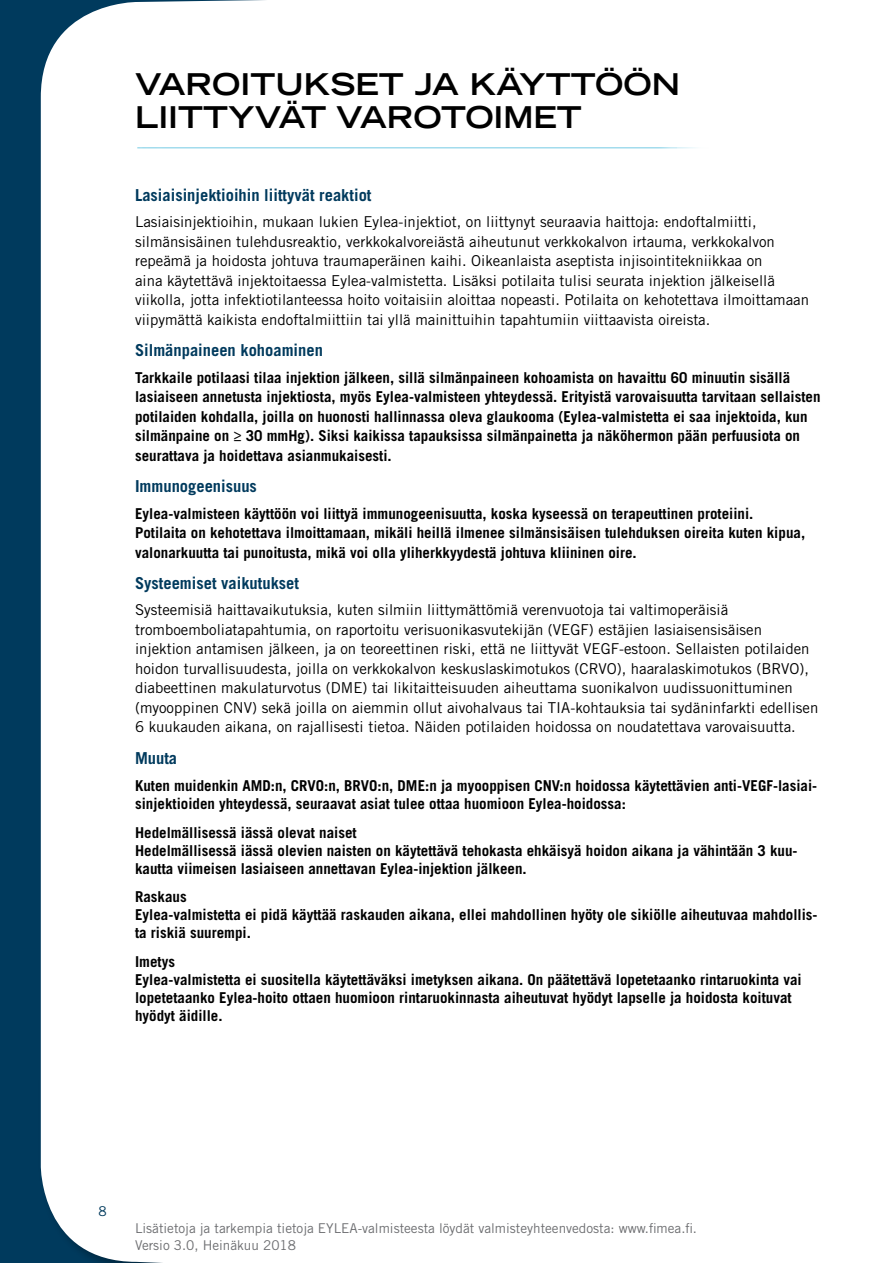
<style>
.page{position:relative;width:893px;height:1263px;background:#fff}
.page>*{position:absolute;margin:0;border:0;box-sizing:border-box;transform-origin:0 0}
.t1{font:700 expanded 30px/33px "Trade Gothic LT Std";color:#000}
.t2{font:700 16.5px "Trade Gothic LT Std";color:#003a5d}
.t3{font:700 15px/18px "Trade Gothic LT Std";color:#000}
.t4{font:15px/19.5px "Trade Gothic LT Std";color:#000}
.t5{font:13.5px/16.5px "Trade Gothic LT Std";color:#6d6e71}
.t6{font:13.5px "Trade Gothic LT Std";color:#003a5d}
</style>
<div class="page">
<div style="left:0;top:0;width:880px;height:1263px;background:#003a5d"></div>
<div style="left:41px;top:2px;width:839px;height:1260px;background:#fff"></div>
<hr style="left:137px;top:147px;width:576px;height:2px;background:#a2dced">
<h1 class="t1" style="left:135px;top:67px;width:546px">VAROITUKSET JA KÄYTTÖÖN<br>LIITTYVÄT VAROTOIMET</h1>
<p class="t2" style="left:135px;top:185px;width:238px">Lasiaisinjektioihin liittyvät reaktiot</p>
<p class="t4" style="left:135px;top:212px;width:676px">Lasiaisinjektioihin, mukaan lukien Eylea-injektiot, on liittynyt seuraavia haittoja: endoftalmiitti, silmänsisäinen tulehdusreaktio, verkkokalvoreiästä aiheutunut verkkokalvon irtauma, verkkokalvon repeämä ja hoidosta johtuva traumaperäinen kaihi. Oikeanlaista aseptista injisointitekniikkaa on<br>aina käytettävä injektoitaessa Eylea-valmistetta. Lisäksi potilaita tulisi seurata injektion jälkeisellä viikolla, jotta infektiotilanteessa hoito voitaisiin aloittaa nopeasti. Potilaita on kehotettava ilmoittamaan viipymättä kaikista endoftalmiittiin tai yllä mainittuihin tapahtumiin viittaavista oireista.</p>
<p class="t2" style="left:135px;top:340px;width:189px">Silmänpaineen kohoaminen</p>
<p class="t3" style="left:135px;top:367px;width:687px;line-height:19.5px">Tarkkaile potilaasi tilaa injektion jälkeen, sillä silmänpaineen kohoamista on havaittu 60 minuutin sisällä lasiaiseen annetusta injektiosta, myös Eylea-valmisteen yhteydessä. Erityistä varovaisuutta tarvitaan sellaisten potilaiden kohdalla, joilla on huonosti hallinnassa oleva glaukooma (Eylea-valmistetta ei saa injektoida, kun silmänpaine on ≥ 30 mmHg). Siksi kaikissa tapauksissa silmänpainetta ja näköhermon pään perfuusiota on seurattava ja hoidettava asianmukaisesti.</p>
<p class="t2" style="left:135px;top:476px;width:123px">Immunogeenisuus</p>
<p class="t3" style="left:135px;top:503px;width:672px;line-height:19.5px">Eylea-valmisteen käyttöön voi liittyä immunogeenisuutta, koska kyseessä on terapeuttinen proteiini.<br>Potilaita on kehotettava ilmoittamaan, mikäli heillä ilmenee silmänsisäisen tulehduksen oireita kuten kipua, valonarkuutta tai punoitusta, mikä voi olla yliherkkyydestä johtuva kliininen oire.</p>
<p class="t2" style="left:135px;top:573px;width:166px">Systeemiset vaikutukset</p>
<p class="t4" style="left:135px;top:600px;width:685px">Systeemisiä haittavaikutuksia, kuten silmiin liittymättömiä verenvuotoja tai valtimoperäisiä tromboemboliatapahtumia, on raportoitu verisuonikasvutekijän (VEGF) estäjien lasiaisensisäisen injektion antamisen jälkeen, ja on teoreettinen riski, että ne liittyvät VEGF-estoon. Sellaisten potilaiden hoidon turvallisuudesta, joilla on verkkokalvon keskuslaskimotukos (CRVO), haaralaskimotukos (BRVO), diabeettinen makulaturvotus (DME) tai likitaitteisuuden aiheuttama suonikalvon uudissuonittuminen (myooppinen CNV) sekä joilla on aiemmin ollut aivohalvaus tai TIA-kohtauksia tai sydäninfarkti edellisen 6 kuukauden aikana, on rajallisesti tietoa. Näiden potilaiden hoidossa on noudatettava varovaisuutta.</p>
<p class="t2" style="left:135px;top:748px;width:44px">Muuta</p>
<p class="t3" style="left:135px;top:776px;width:684px">Kuten muidenkin AMD:n, CRVO:n, BRVO:n, DME:n ja myooppisen CNV:n hoidossa käytettävien anti-VEGF-lasiai&shy;sinjektioiden yhteydessä, seuraavat asiat tulee ottaa huomioon Eylea-hoidossa:</p>
<p class="t3" style="left:135px;top:823px;width:664px">Hedelmällisessä iässä olevat naiset<br>Hedelmällisessä iässä olevien naisten on käytettävä tehokasta ehkäisyä hoidon aikana ja vähintään 3 kuu&shy;kautta viimeisen lasiaiseen annettavan Eylea-injektion jälkeen.</p>
<p class="t3" style="left:135px;top:888px;width:684px">Raskaus<br>Eylea-valmistetta ei pidä käyttää raskauden aikana, ellei mahdollinen hyöty ole sikiölle aiheutuvaa mahdollis&shy;ta riskiä suurempi.</p>
<p class="t3" style="left:135px;top:952px;width:668px">Imetys<br>Eylea-valmistetta ei suositella käytettäväksi imetyksen aikana. On päätettävä lopetetaanko rintaruokinta vai lopetetaanko Eylea-hoito ottaen huomioon rintaruokinnasta aiheutuvat hyödyt lapselle ja hoidosta koituvat hyödyt äidille.</p>
<p class="t6" style="left:98px;top:1203px;width:10px">8</p>
<p class="t5" style="left:135px;top:1220px;width:564px">Lisätietoja ja tarkempia tietoja EYLEA-valmisteesta löydät valmisteyhteenvedosta: www.fimea.fi.<br>Versio 3.0, Heinäkuu 2018</p>
</div>
